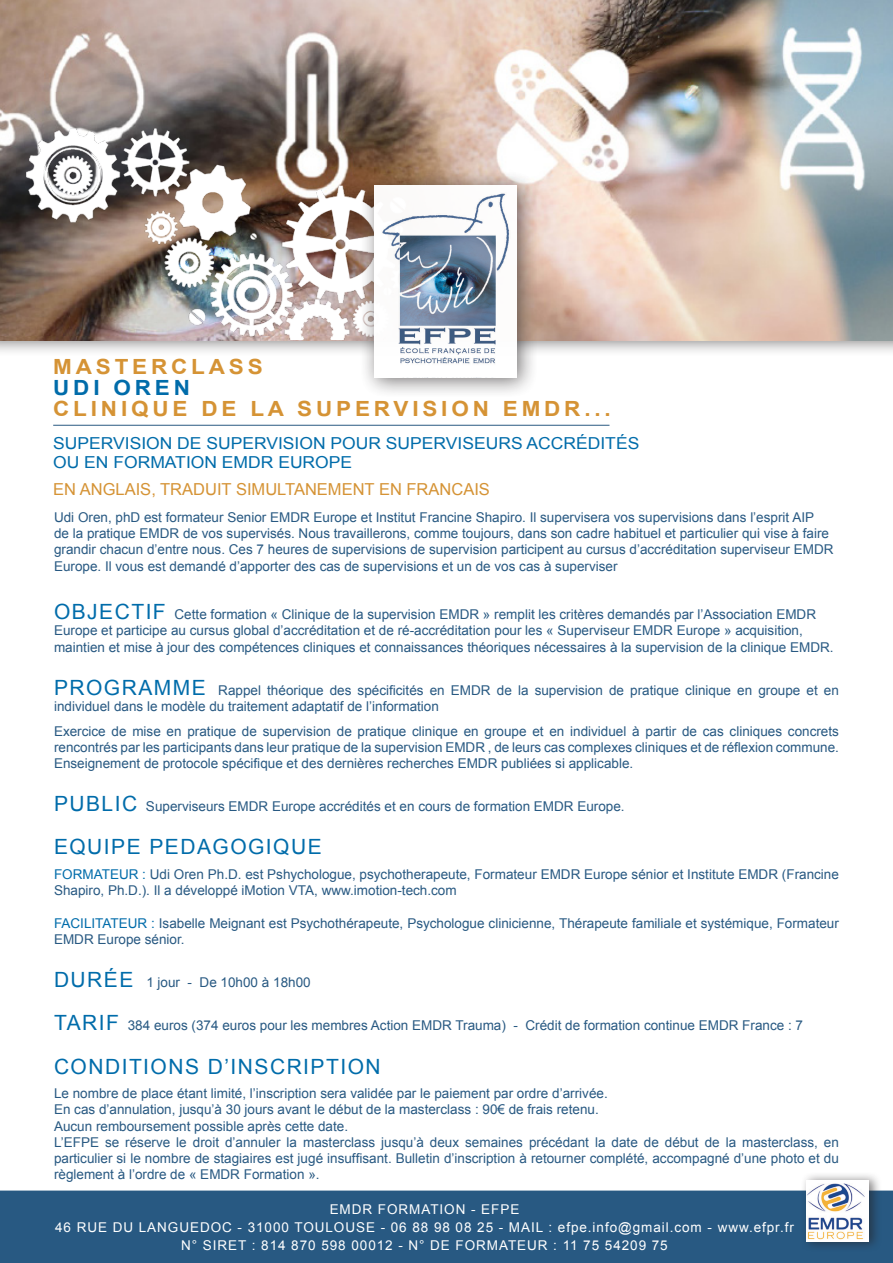
<style>
.page{position:relative;width:893px;height:1263px;background:#fff}
.page>*{position:absolute;margin:0;border:0;box-sizing:border-box;transform-origin:0 0}
.sous_titre{font:21px "Arial";letter-spacing:.07em;color:#006caa}
.titre{font:700 20.85px "Arial";letter-spacing:.17em;color:#d59335;scale:1.08 1}
.titre-2{font:700 20.85px "Arial";letter-spacing:.17em;color:#006caa;scale:1.08 1}
.Style_de_paragraphe{font:16.5px "Arial";color:#006caa;scale:1.06 1}
.Style_de_paragraphe-2{font:16.5px "Arial";color:#d59335}
.sous_titre-2{font:13.5px/16.2px "Arial";color:#285982}
.TEXTE-OK{font:13.5px/16.2px "Arial";color:#285982;text-align:justify}
.texteblanc{font:13.5px "Arial";letter-spacing:.07em;color:#fff}
.s1{font-size:21px;color:#006caa}
.s2{color:#006caa}
</style>
<div class="page">
<div style="left:0;top:1191px;width:893px;height:72px;background:#285982"></div>
<div style="left:801px;top:1172px;width:81px;height:80px;background:#231f20;opacity:.55"></div>
<div style="left:806px;top:1180px;width:62px;height:62px;background:#fff"></div>
<img style="left:807px;top:1184px;width:58px;height:56px">
<div style="left:0;top:0;width:893px;height:357px;background:#231f20;opacity:.5"></div>
<img style="left:0;top:0;width:893px;height:340px">
<img style="left:0;top:29px;width:483px;height:310px">
<div style="left:359px;top:169px;width:180px;height:230px;background:#231f20;opacity:.64"></div>
<div style="left:374px;top:185px;width:143px;height:192px;background:#fff"></div>
<img style="left:382px;top:193px;width:127px;height:171px">
<hr style="left:53px;top:425px;width:556px;height:1px;background:#285982">
<p class="titre" style="left:53px;top:353px;width:195px">MASTERCLASS</p>
<p class="titre-2" style="left:53px;top:374px;width:128px">UDI OREN</p>
<p class="titre" style="left:53px;top:395px;width:518px">CLINIQUE DE LA SUPERVISION EMDR...</p>
<p class="Style_de_paragraphe" style="left:53px;top:432px;width:554px">SUPERVISION DE SUPERVISION POUR SUPERVISEURS ACCRÉDITÉS</p>
<p class="Style_de_paragraphe" style="left:53px;top:452px;width:284px">OU EN FORMATION EMDR EUROPE</p>
<p class="Style_de_paragraphe-2" style="left:53px;top:479px;width:438px">EN ANGLAIS, TRADUIT SIMULTANEMENT EN FRANCAIS</p>
<p class="sous_titre-2" style="left:54px;top:509px;width:781px">Udi Oren, phD est formateur Senior EMDR Europe et Institut Francine Shapiro. Il supervisera vos supervisions dans l’esprit AIP<br>de la pratique EMDR de vos supervisés. Nous travaillerons, comme toujours, dans son cadre habituel et particulier qui vise à faire grandir chacun d’entre nous. Ces 7 heures de supervisions de supervision participent au cursus d’accréditation superviseur EMDR Europe. Il vous est demandé d’apporter des cas de supervisions et un de vos cas à superviser</p>
<p class="sous_titre-2" style="left:54px;top:606px;width:781px"><span class="s1">OBJECTIF</span> Cette formation « Clinique de la supervision EMDR » remplit les critères demandés par l’Association EMDR<br>Europe et participe au cursus global d’accréditation et de ré-accréditation pour les « Superviseur EMDR Europe » acquisition, maintien et mise à jour des compétences cliniques et connaissances théoriques nécessaires à la supervision de la clinique EMDR.</p>
<p class="sous_titre-2" style="left:54px;top:682px;width:786px"><span class="s1">PROGRAMME</span> Rappel théorique des spécificités en EMDR de la supervision de pratique clinique en groupe et en individuel dans le modèle du traitement adaptatif de l’information</p>
<p class="sous_titre-2" style="left:54px;top:723px;width:786px">Exercice de mise en pratique de supervision de pratique clinique en groupe et en individuel à partir de cas cliniques concrets rencontrés par les participants dans leur pratique de la supervision EMDR , de leurs cas complexes cliniques et de réflexion commune.</p>
<p class="sous_titre-2" style="left:54px;top:755px;width:581px">Enseignement de protocole spécifique et des dernières recherches EMDR publiées si applicable.</p>
<p class="sous_titre-2" style="left:54px;top:798px;width:572px"><span class="s1">PUBLIC</span> Superviseurs EMDR Europe accrédités et en cours de formation EMDR Europe.</p>
<p class="sous_titre" style="left:54px;top:833px;width:269px">EQUIPE PEDAGOGIQUE</p>
<p class="sous_titre-2" style="left:54px;top:866px;width:786px"><span class="s2">FORMATEUR :</span> Udi Oren Ph.D. est Pshychologue, psychotherapeute, Formateur EMDR Europe sénior et Institute EMDR (Francine<br>Shapiro, Ph.D.). Il a développé iMotion VTA, www.imotion-tech.com</p>
<p class="sous_titre-2" style="left:54px;top:915px;width:786px"><span class="s2">FACILITATEUR :</span> Isabelle Meignant est Psychothérapeute, Psychologue clinicienne, Thérapeute familiale et systémique, Formateur<br>EMDR Europe sénior.</p>
<p class="sous_titre-2" style="left:54px;top:974px;width:258px"><span class="s1">DURÉE</span> 1 jour - De 10h00 à 18h00</p>
<p class="sous_titre-2" style="left:54px;top:1018px;width:751px"><span class="s1">TARIF</span> 384 euros (374 euros pour les membres Action EMDR Trauma) - Crédit de formation continue EMDR France : 7</p>
<p class="sous_titre" style="left:54px;top:1052px;width:328px">CONDITIONS D’INSCRIPTION</p>
<p class="sous_titre-2" style="left:54px;top:1085px;width:555px">Le nombre de place étant limité, l’inscription sera validée par le paiement par ordre d’arrivée.</p>
<p class="sous_titre-2" style="left:54px;top:1102px;width:546px">En cas d’annulation, jusqu’à 30 jours avant le début de la masterclass : 90€ de frais retenu.</p>
<p class="sous_titre-2" style="left:54px;top:1118px;width:296px">Aucun remboursement possible après cette date.</p>
<p class="TEXTE-OK" style="left:54px;top:1134px;width:786px">L’EFPE se réserve le droit d’annuler la masterclass jusqu’à deux semaines précédant la date de début de la masterclass, en particulier si le nombre de stagiaires est jugé insuffisant. Bulletin d’inscription à retourner complété, accompagné d’une photo et du règlement à l’ordre de « EMDR Formation ».</p>
<p class="texteblanc" style="left:330px;top:1200px;width:191px">EMDR FORMATION - EFPE</p>
<p class="texteblanc" style="left:55px;top:1218px;width:740px">46 RUE DU LANGUEDOC - 31000 TOULOUSE - 06 88 98 08 25 - MAIL : efpe.info@gmail.com - www.efpr.fr</p>
<p class="texteblanc" style="left:181px;top:1236px;width:488px">N° SIRET : 814 870 598 00012 - N° DE FORMATEUR : 11 75 54209 75</p>
</div>
